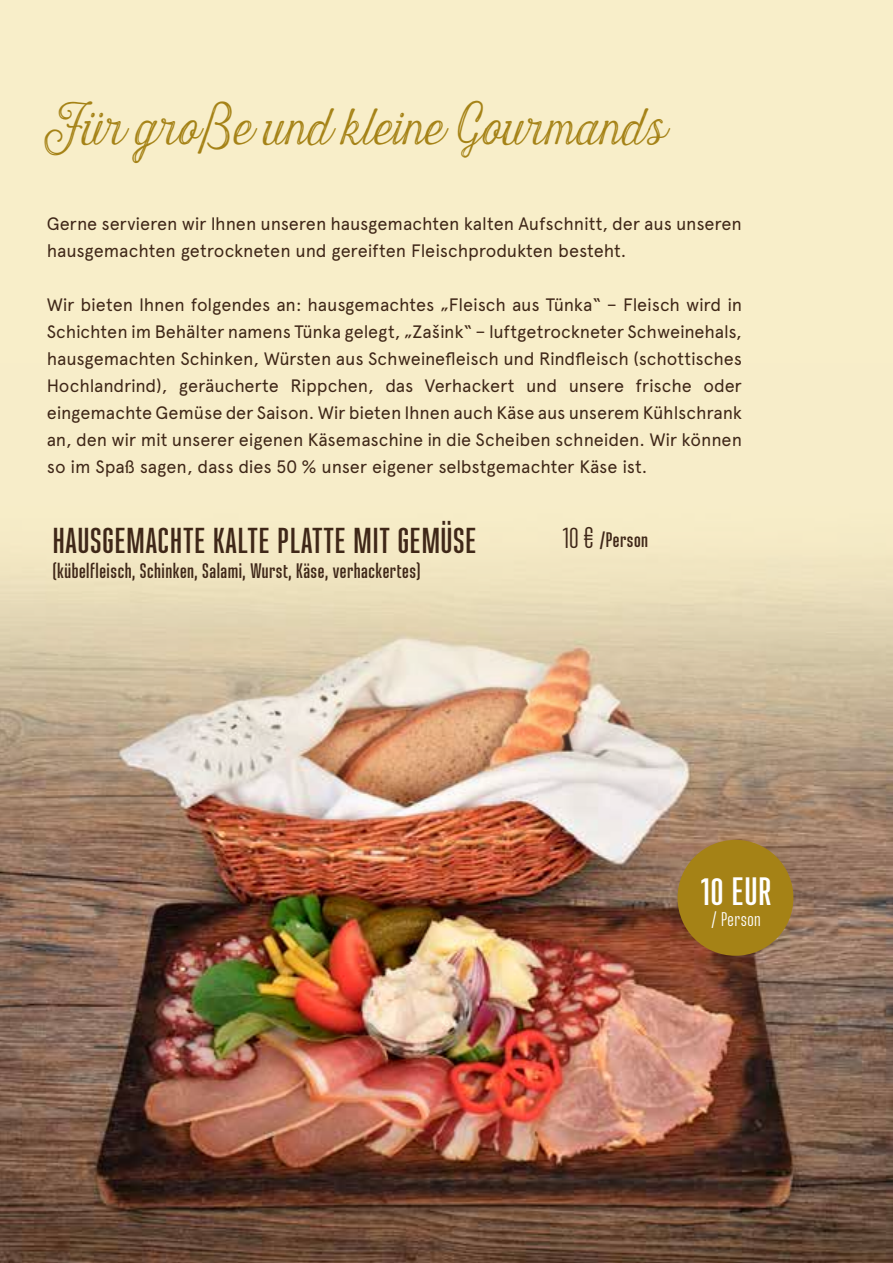
<style>
.page{position:relative;width:893px;height:1263px;background:#f8eec9}
.page>*{position:absolute;margin:0;border:0;box-sizing:border-box;transform-origin:0 0}
.t1{font:45px "Harman Script Inline";color:#a58216;scale:.9 1}
.t2{font:600 39.45px "Ristretto Pro";color:#fff}
.t3{font:600 36px "Ristretto Pro";letter-spacing:.025em;color:#3f2718}
.t4{font:600 21px "Ristretto Pro";letter-spacing:.025em;color:#3f2718}
.t5{font:19.8px "Ristretto Pro";letter-spacing:.025em;color:#fff}
.t6{font:18px/27px "Apercu Pro";letter-spacing:-.005em;color:#3f2718}
.s1{font-weight:400;font-size:30px}
</style>
<div class="page">
<img style="left:0;top:561px;width:893px;height:702px">
<div style="left:677px;top:840px;width:116px;height:116px;background:#a58216;border-radius:50%"></div>
<h1 class="t1" style="left:40px;top:102px;width:695px">Für große und kleine Gourmands</h1>
<p class="t6" style="left:47px;top:209px;width:697px">Gerne servieren wir Ihnen unseren hausgemachten kalten Aufschnitt, der aus unseren hausgemachten getrockneten und gereiften Fleischprodukten besteht.</p>
<p class="t6" style="left:47px;top:290px;width:697px;text-align:justify">Wir bieten Ihnen folgendes an: hausgemachtes „Fleisch aus Tünka“ – Fleisch wird in Schichten im Behälter namens Tünka gelegt, „Zašink“ – luftgetrockneter Schweinehals, hausgemachten Schinken, Würsten aus Schweinefleisch und Rindfleisch (schottisches Hochlandrind), geräucherte Rippchen, das Verhackert und unsere frische oder eingemachte Gemüse der Saison. Wir bieten Ihnen auch Käse aus unserem Kühlschrank an, den wir mit unserer eigenen Käsemaschine in die Scheiben schneiden. Wir können so im Spaß sagen, dass dies 50 % unser eigener selbstgemachter Käse ist.</p>
<h3 class="t3" style="left:53px;top:520px;width:425px">HAUSGEMACHTE KALTE PLATTE MIT GEMÜSE</h3>
<p class="t4" style="left:53px;top:559px;width:369px">(kübelfleisch, Schinken, Salami, Wurst, Käse, verhackertes)</p>
<p class="t4" style="left:563px;top:527px;width:87px"><span class="s1">10 €</span> /Person</p>
<h2 class="t2" style="left:701px;top:868px;width:72px">10 EUR</h2>
<p class="t5" style="left:711px;top:908px;width:51px">/ Person</p>
</div>
